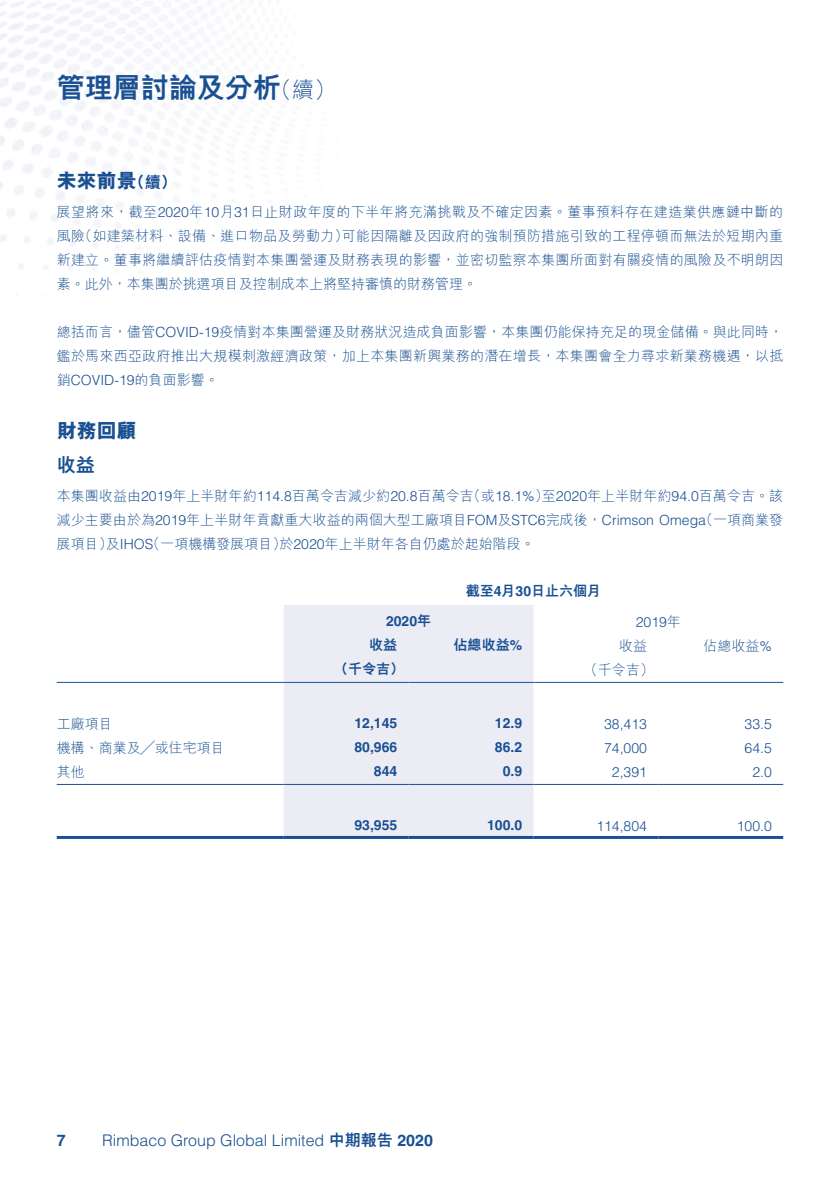
<style>
.page{position:relative;width:840px;height:1191px;background:#fff}
.page>*{position:absolute;margin:0;border:0;box-sizing:border-box;transform-origin:0 0}
.t1{font:800 28px "M Hei HK";color:#195092}
.t2{font:300 22px "M Hei HK";color:#195092}
.t3{font:800 20px "M Hei HK";color:#195092}
.t4{font:800 19px "M Hei HK";color:#195092}
.t5{font:300 16px "Helvetica LT Std";color:#195092}
.t6{font:800 16px "M Hei HK";color:#195092}
.t7{font:700 16px "Helvetica LT Std";color:#195092}
.t8{font:300 14px/24px "M Hei HK";letter-spacing:.015em;color:#195092}
.t9{font:300 14px "Helvetica LT Std";color:#195092}
.t10{font:700 14px "Helvetica LT Std";color:#195092}
.t11{font:800 14px "M Hei HK";color:#195092}
.s1{font-family:"Helvetica LT Std"}
.s2{font-family:"M Hei HK"}
.s3{font-family:"Helvetica LT Std";font-weight:700}
.s4{font-family:"M Hei HK";font-weight:800}
.s5{font-weight:700}
</style>
<div class="page">
<img style="left:0;top:0;width:784px;height:839px">
<div style="left:283px;top:605px;width:250px;height:231px;background:#ececf5"></div>
<hr style="left:57px;top:682px;width:226px;height:1px;background:#195092">
<hr style="left:283px;top:682px;width:125px;height:1px;background:#195092">
<hr style="left:408px;top:682px;width:125px;height:1px;background:#195092">
<hr style="left:533px;top:682px;width:125px;height:1px;background:#195092">
<hr style="left:658px;top:682px;width:124px;height:1px;background:#195092">
<hr style="left:57px;top:784px;width:226px;height:1px;background:#195092">
<hr style="left:283px;top:784px;width:125px;height:1px;background:#195092">
<hr style="left:408px;top:784px;width:125px;height:1px;background:#195092">
<hr style="left:533px;top:784px;width:125px;height:1px;background:#195092">
<hr style="left:658px;top:784px;width:124px;height:1px;background:#195092">
<hr style="left:57px;top:836px;width:226px;height:3px;background:#195092">
<hr style="left:283px;top:836px;width:125px;height:3px;background:#195092">
<hr style="left:408px;top:836px;width:125px;height:3px;background:#195092">
<hr style="left:533px;top:836px;width:125px;height:3px;background:#195092">
<hr style="left:658px;top:836px;width:124px;height:3px;background:#195092">
<h1 class="t1" style="left:57px;top:74px;width:225px">管理層討論及分析</h1>
<h2 class="t2" style="left:270px;top:79px;width:67px">（續(</h2>
<h3 class="t3" style="left:57px;top:171px;width:81px">未來前景</h3>
<p class="t8" style="left:57px;top:199px;width:727px;text-align:right">展望將來，截至<span class="s1">2020</span>年<span class="s1">10</span>月<span class="s1">31</span>日止財政年度的下半年將充滿挑戰及不確定因素。董事預料存在建造業供應鏈中斷的可能因隔離及因政府的強制預防措施引致的工程停頓而無法於短期內重</p>
<p class="t6" style="left:129px;top:174px;width:49px">（續(</p>
<p class="t8" style="left:78px;top:223px;width:272px">（如建築材料、設備、進口物品及勞動力）</p>
<p class="t8" style="left:57px;top:223px;width:727px">風險<br>新建立。董事將繼續評估疫情對本集團營運及財務表現的影響，並密切監察本集團所面對有關疫情的風險及不明朗因素。此外，本集團於挑選項目及控制成本上將堅持審慎的財務管理。</p>
<p class="t8" style="left:57px;top:319px;width:727px">總括而言，儘管<span class="s1">COVID-19</span>疫情對本集團營運及財務狀況造成負面影響，本集團仍能保持充足的現金儲備。與此同時，鑑於馬來西亞政府推出大規模刺激經濟政策，加上本集團新興業務的潛在增長，本集團會全力尋求新業務機遇，以抵</p>
<p class="t9" style="left:57px;top:371px;width:163px"><span class="s2">銷</span>COVID-19<span class="s2">的負面影響。</span></p>
<h3 class="t3" style="left:57px;top:421px;width:81px">財務回顧</h3>
<h3 class="t4" style="left:57px;top:455px;width:39px">收益</h3>
<p class="t8" style="left:466px;top:484px;width:318px">（或<span class="s1">18.1%</span> 至） <span class="s1">2020</span>年上半財年約<span class="s1">94.0</span>百萬令吉。該</p>
<p class="t8" style="left:57px;top:484px;width:418px">本集團收益由<span class="s1">2019</span>年上半財年約<span class="s1">114.8</span>百萬令吉減少約<span class="s1">20.8</span>百萬令吉</p>
<p class="t8" style="left:698px;top:508px;width:86px">（一項商業發</p>
<p class="t8" style="left:146px;top:508px;width:561px;text-indent:-89px">減少主要由於為<span class="s1">2019</span>年上半財年貢獻重大收益的兩個大型工廠項目<span class="s1">FOM</span>及<span class="s1">STC6</span>完成後，<span class="s1">Crimson Omega</span>（一項機構發展項目於） <span class="s1">2020</span>年上半財年各自仍處於起始階段。</p>
<p class="t8" style="left:57px;top:532px;width:57px">展項目）</p>
<p class="t9" style="left:106px;top:535px;width:49px"><span class="s2">及</span>IHOS</p>
<p class="t11" style="left:465px;top:584px;width:137px">截至月<span class="s3">4 30</span>日止六個月</p>
<p class="t10" style="left:386px;top:612px;width:47px">2020<span class="s4">年</span></p>
<p class="t9" style="left:635px;top:613px;width:47px">2019<span class="s2">年</span></p>
<p class="t11" style="left:369px;top:638px;width:29px">收益</p>
<p class="t11" style="left:453px;top:638px;width:70px">佔總收益<span class="s3">%</span></p>
<p class="t8" style="left:618px;top:634px;width:29px">收益</p>
<p class="t8" style="left:703px;top:634px;width:70px">佔總收益<span class="s1">%</span></p>
<p class="t11" style="left:334px;top:662px;width:71px">（千令吉）</p>
<p class="t8" style="left:583px;top:658px;width:71px">（千令吉(</p>
<p class="t8" style="left:57px;top:712px;width:57px">工廠項目</p>
<p class="t10" style="left:354px;top:714px;width:44px">12,145</p>
<p class="t10" style="left:494px;top:714px;width:29px">12.9</p>
<p class="t9" style="left:603px;top:715px;width:44px">38,413</p>
<p class="t9" style="left:744px;top:715px;width:29px">33.5</p>
<p class="t8" style="left:57px;top:736px;width:169px">機構、商業及╱或住宅項目</p>
<p class="t10" style="left:354px;top:738px;width:44px">80,966</p>
<p class="t10" style="left:494px;top:738px;width:29px">86.2</p>
<p class="t9" style="left:603px;top:739px;width:44px">74,000</p>
<p class="t9" style="left:744px;top:739px;width:29px">64.5</p>
<p class="t8" style="left:57px;top:760px;width:29px">其他</p>
<p class="t10" style="left:373px;top:762px;width:25px">844</p>
<p class="t10" style="left:502px;top:762px;width:21px">0.9</p>
<p class="t9" style="left:611px;top:763px;width:37px">2,391</p>
<p class="t9" style="left:752px;top:763px;width:21px">2.0</p>
<p class="t10" style="left:354px;top:816px;width:44px">93,955</p>
<p class="t10" style="left:487px;top:816px;width:37px">100.0</p>
<p class="t9" style="left:596px;top:817px;width:52px">114,804</p>
<p class="t9" style="left:736px;top:817px;width:37px">100.0</p>
<p class="t7" style="left:57px;top:1130px;width:10px">7</p>
<p class="t5" style="left:102px;top:1130px;width:332px">Rimbaco Group Global Limited <span class="s4">中期報告</span> <span class="s5">2020</span></p>
</div>
